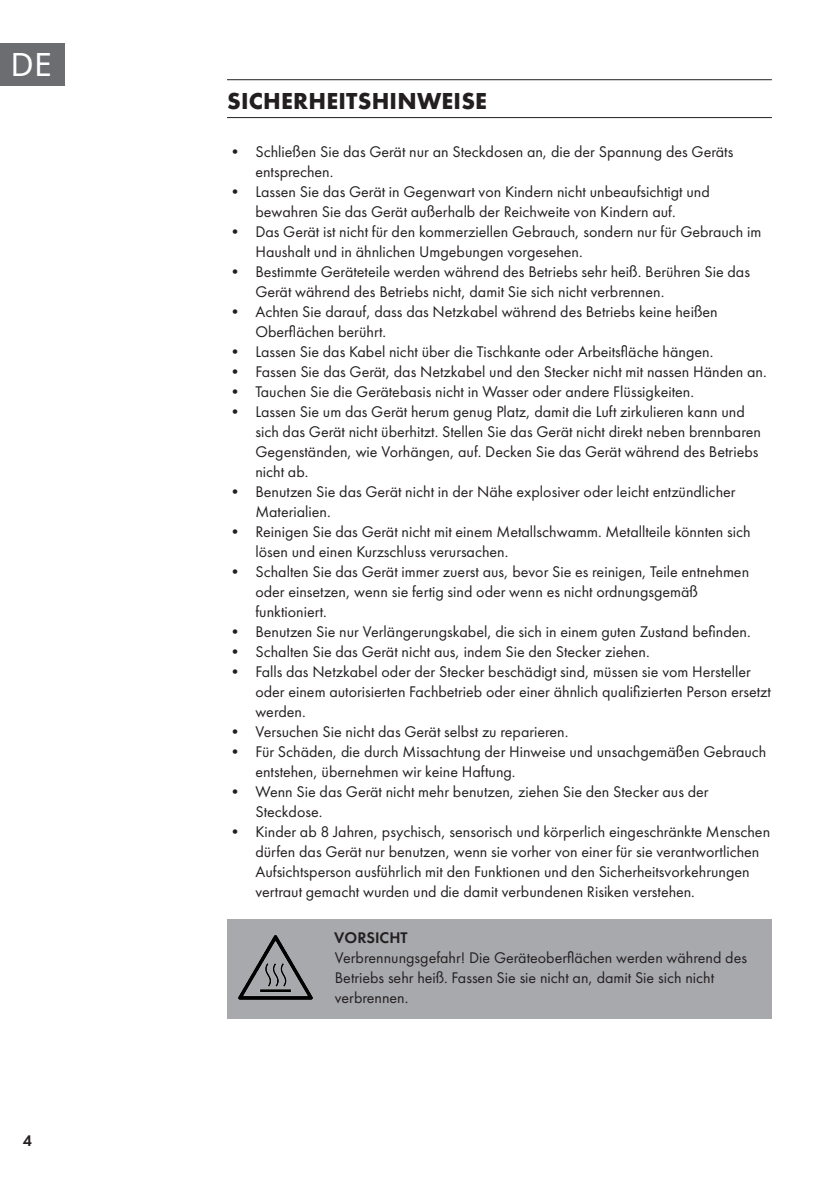
<style>
.page{position:relative;width:840px;height:1191px;background:#fff}
.page>*{position:absolute;margin:0;border:0;box-sizing:border-box;transform-origin:0 0}
.t1{font:32px "Noto Sans";color:#fff}
.Super_Headline{font:700 24px "Futura PTW08";letter-spacing:.01em;color:#231f20}
.Base_Text_HINWEIS_gr{font:16px/20px "Futura PTW08";color:#231f20}
.t2{font:600 16px "Futura PTW08";color:#231f20}
.s1{font-weight:600}
</style>
<div class="page">
<div style="left:0;top:43px;width:65px;height:42px;background:#6c6d70"></div>
<hr style="left:227px;top:79px;width:544px;height:1px;background:#231f20">
<hr style="left:227px;top:117px;width:544px;height:1px;background:#231f20">
<div style="left:227px;top:919px;width:544px;height:99px;background:#a8a9ad"></div>
<img style="left:238px;top:935px;width:74px;height:64px">
<h1 class="t1" style="left:11px;top:42px;width:43px">DE</h1>
<p class="t2" style="left:23px;top:1130px;width:11px">4</p>
<p class="Super_Headline" style="left:227px;top:85px;width:261px">SICHERHEITSHINWEISE</p>
<p class="Base_Text_HINWEIS_gr" style="left:255px;top:141px;width:479px;text-indent:-28px">• Schließen Sie das Gerät nur an Steckdosen an, die der Spannung des Geräts entsprechen.</p>
<p class="Base_Text_HINWEIS_gr" style="left:227px;top:181px;width:484px;text-align:center">• Lassen Sie das Gerät in Gegenwart von Kindern nicht unbeaufsichtigt und bewahren Sie das Gerät außerhalb der Reichweite von Kindern auf.</p>
<p class="Base_Text_HINWEIS_gr" style="left:255px;top:221px;width:507px;text-indent:-28px">• Das Gerät ist nicht für den kommerziellen Gebrauch, sondern nur für Gebrauch im<br>Haushalt und in ähnlichen Umgebungen vorgesehen.</p>
<p class="Base_Text_HINWEIS_gr" style="left:255px;top:261px;width:496px;text-indent:-28px">• Bestimmte Geräteteile werden während des Betriebs sehr heiß. Berühren Sie das<br>Gerät während des Betriebs nicht, damit Sie sich nicht verbrennen.</p>
<p class="Base_Text_HINWEIS_gr" style="left:255px;top:301px;width:463px;text-indent:-28px">• Achten Sie darauf, dass das Netzkabel während des Betriebs keine heißen<br>Oberflächen berührt.</p>
<p class="Base_Text_HINWEIS_gr" style="left:227px;top:341px;width:487px">• Lassen Sie das Kabel nicht über die Tischkante oder Arbeitsfläche hängen.</p>
<p class="Base_Text_HINWEIS_gr" style="left:227px;top:361px;width:541px">• Fassen Sie das Gerät, das Netzkabel und den Stecker nicht mit nassen Händen an.</p>
<p class="Base_Text_HINWEIS_gr" style="left:227px;top:381px;width:468px">• Tauchen Sie die Gerätebasis nicht in Wasser oder andere Flüssigkeiten.</p>
<p class="Base_Text_HINWEIS_gr" style="left:255px;top:401px;width:507px;text-indent:-28px">• Lassen Sie um das Gerät herum genug Platz, damit die Luft zirkulieren kann und sich das Gerät nicht überhitzt. Stellen Sie das Gerät nicht direkt neben brennbaren Gegenständen, wie Vorhängen, auf. Decken Sie das Gerät während des Betriebs nicht ab.</p>
<p class="Base_Text_HINWEIS_gr" style="left:255px;top:481px;width:481px;text-indent:-28px">• Benutzen Sie das Gerät nicht in der Nähe explosiver oder leicht entzündlicher<br>Materialien.</p>
<p class="Base_Text_HINWEIS_gr" style="left:255px;top:521px;width:496px;text-indent:-28px">• Reinigen Sie das Gerät nicht mit einem Metallschwamm. Metallteile könnten sich lösen und einen Kurzschluss verursachen.</p>
<p class="Base_Text_HINWEIS_gr" style="left:255px;top:561px;width:495px;text-indent:-28px">• Schalten Sie das Gerät immer zuerst aus, bevor Sie es reinigen, Teile entnehmen oder einsetzen, wenn sie fertig sind oder wenn es nicht ordnungsgemäß funktioniert.</p>
<p class="Base_Text_HINWEIS_gr" style="left:227px;top:621px;width:525px">• Benutzen Sie nur Verlängerungskabel, die sich in einem guten Zustand befinden.</p>
<p class="Base_Text_HINWEIS_gr" style="left:227px;top:641px;width:424px">• Schalten Sie das Gerät nicht aus, indem Sie den Stecker ziehen.</p>
<p class="Base_Text_HINWEIS_gr" style="left:255px;top:661px;width:517px;text-indent:-28px">• Falls das Netzkabel oder der Stecker beschädigt sind, müssen sie vom Hersteller oder einem autorisierten Fachbetrieb oder einer ähnlich qualifizierten Person ersetzt werden.</p>
<p class="Base_Text_HINWEIS_gr" style="left:227px;top:721px;width:343px">• Versuchen Sie nicht das Gerät selbst zu reparieren.</p>
<p class="Base_Text_HINWEIS_gr" style="left:255px;top:741px;width:512px;text-indent:-28px">• Für Schäden, die durch Missachtung der Hinweise und unsachgemäßen Gebrauch entstehen, übernehmen wir keine Haftung.</p>
<p class="Base_Text_HINWEIS_gr" style="left:255px;top:781px;width:454px;text-indent:-28px">• Wenn Sie das Gerät nicht mehr benutzen, ziehen Sie den Stecker aus der<br>Steckdose.</p>
<p class="Base_Text_HINWEIS_gr" style="left:255px;top:821px;width:516px;text-indent:-28px">• Kinder ab 8 Jahren, psychisch, sensorisch und körperlich eingeschränkte Menschen dürfen das Gerät nur benutzen, wenn sie vorher von einer für sie verantwortlichen Aufsichtsperson ausführlich mit den Funktionen und den Sicherheitsvorkehrungen vertraut gemacht wurden und die damit verbundenen Risiken verstehen.</p>
<p class="Base_Text_HINWEIS_gr" style="left:334px;top:927px;width:414px"><span class="s1">VORSICHT<br></span>Verbrennungsgefahr! Die Geräteoberflächen werden während des Betriebs sehr heiß. Fassen Sie sie nicht an, damit Sie sich nicht verbrennen.</p>
</div>
